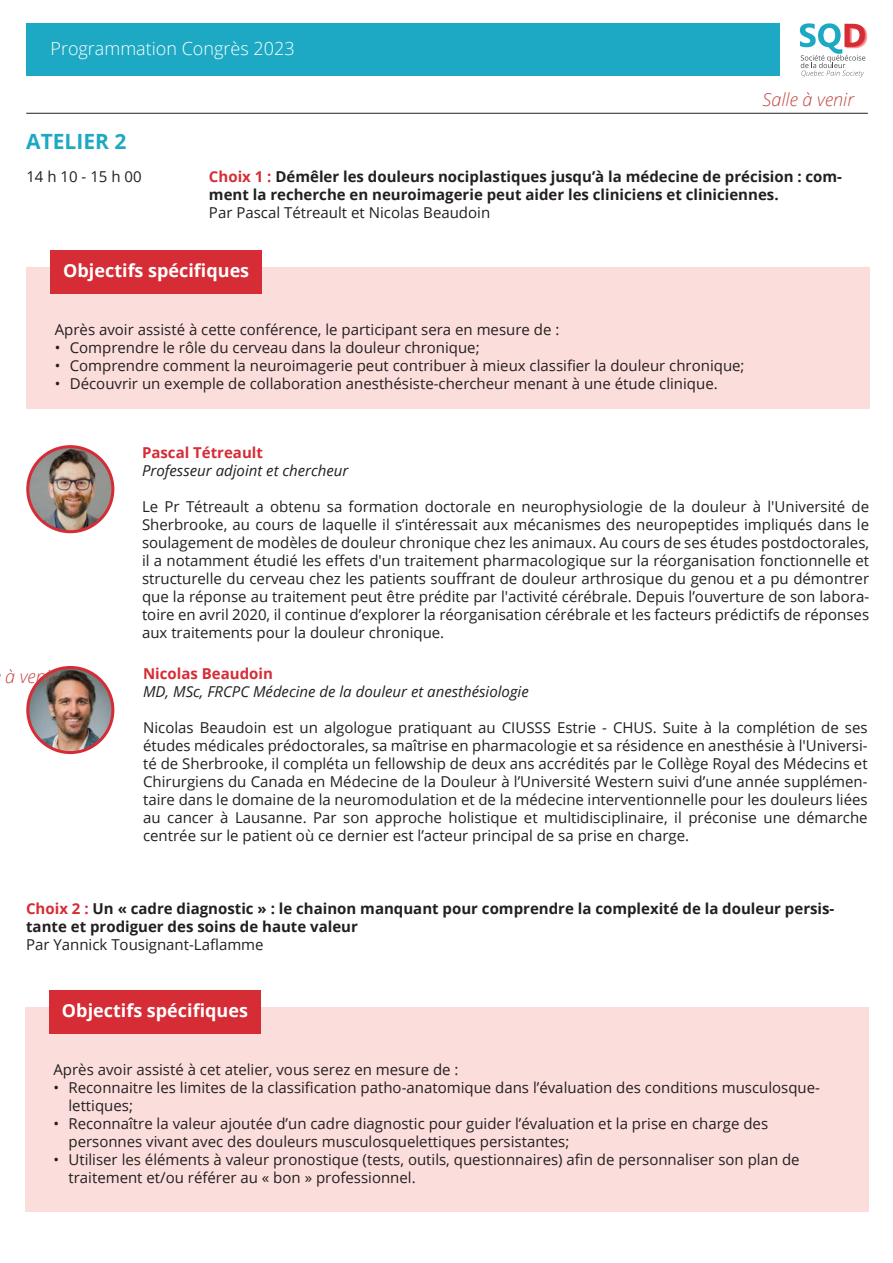
<style>
.page{position:relative;width:893px;height:1263px;background:#fff}
.page>*{position:absolute;margin:0;border:0;box-sizing:border-box;transform-origin:0 0}
.t1{font:700 21px "Open Sans";color:#1da9c3}
.t2{font:700 18px "Open Sans";color:#fff}
.t3{font:300 18px "Open Sans";color:#fff}
.t4{font:italic 300 18px "Open Sans";color:#c04640}
.t5{font:15px/18px "Open Sans";color:#231f20}
.t6{font:700 15px/18px "Open Sans";color:#231f20}
.t7{font:italic 15px "Open Sans";color:#231f20}
.t8{font:700 15px "Open Sans";color:#d62c36}
.s1{color:#d62c36}
</style>
<div class="page">
<hr style="left:26px;top:113px;width:842px;height:1px;background:#231f20">
<div style="left:26px;top:267px;width:844px;height:142px;background:#fbdddc"></div>
<div style="left:50px;top:250px;width:212px;height:43px;background:#d62c36"></div>
<img style="left:28px;top:447px;width:84px;height:84px;border-radius:42px">
<div style="left:26px;top:445px;width:88px;height:88px;border:3px solid #d62c36;border-radius:50%"></div>
<img style="left:28px;top:668px;width:84px;height:84px;border-radius:42px">
<div style="left:26px;top:666px;width:88px;height:88px;border:3px solid #d62c36;border-radius:50%"></div>
<div style="left:25px;top:1007px;width:843px;height:204px;background:#fbdddc"></div>
<div style="left:49px;top:990px;width:212px;height:43px;background:#d62c36"></div>
<div style="left:27px;top:23px;width:753px;height:53px;background:#1da9c3"></div>
<svg style="left:800px;top:23px;width:67px;height:54px"></svg>
<p class="t3" style="left:50px;top:36px;width:246px">Programmation Congrès 2023</p>
<h1 class="t1" style="left:26px;top:126px;width:102px">ATELIER 2</h1>
<p class="t4" style="left:762px;top:87px;width:93px">Salle à venir</p>
<p class="t5" style="left:26px;top:167px;width:117px">14 h 10 - 15 h 00</p>
<p class="t6" style="left:209px;top:167px;width:635px"><span class="s1">Choix 1 :</span> Démêler les douleurs nociplastiques jusqu’à la médecine de précision : com&shy;ment la recherche en neuroimagerie peut aider les cliniciens et cliniciennes.</p>
<p class="t5" style="left:209px;top:203px;width:283px">Par Pascal Tétreault et Nicolas Beaudoin</p>
<p class="t2" style="left:63px;top:258px;width:187px">Objectifs spécifiques</p>
<p class="t5" style="left:55px;top:320px;width:506px">Après avoir assisté à cette conférence, le participant sera en mesure de :</p>
<p class="t5" style="left:55px;top:338px;width:426px">• Comprendre le rôle du cerveau dans la douleur chronique;</p>
<p class="t5" style="left:55px;top:356px;width:691px">• Comprendre comment la neuroimagerie peut contribuer à mieux classifier la douleur chronique;</p>
<p class="t5" style="left:55px;top:374px;width:664px">• Découvrir un exemple de collaboration anesthésiste-chercheur menant à une étude clinique.</p>
<p class="t4" style="left:5px;top:663px;width:53px">à venir</p>
<p class="t8" style="left:142px;top:442px;width:122px">Pascal Tétreault</p>
<p class="t7" style="left:142px;top:460px;width:208px">Professeur adjoint et chercheur</p>
<p class="t5" style="left:142px;top:497px;width:729px;text-align:justify">Le Pr Tétreault a obtenu sa formation doctorale en neurophysiologie de la douleur à l'Université de Sherbrooke, au cours de laquelle il s’intéressait aux mécanismes des neuropeptides impliqués dans le soulagement de modèles de douleur chronique chez les animaux. Au cours de ses études postdoctorales, il a notamment étudié les effets d'un traitement pharmacologique sur la réorganisation fonctionnelle et structurelle du cerveau chez les patients souffrant de douleur arthrosique du genou et a pu démontrer que la réponse au traitement peut être prédite par l'activité cérébrale. Depuis l’ouverture de son labora&shy;toire en avril 2020, il continue d’explorer la réorganisation cérébrale et les facteurs prédictifs de réponses aux traitements pour la douleur chronique.</p>
<p class="t8" style="left:143px;top:663px;width:131px">Nicolas Beaudoin</p>
<p class="t7" style="left:143px;top:681px;width:387px">MD, MSc, FRCPC Médecine de la douleur et anesthésiologie</p>
<p class="t5" style="left:143px;top:718px;width:726px;text-align:justify">Nicolas Beaudoin est un algologue pratiquant au CIUSSS Estrie - CHUS. Suite à la complétion de ses études médicales prédoctorales, sa maîtrise en pharmacologie et sa résidence en anesthésie à l'Universi&shy;té de Sherbrooke, il compléta un fellowship de deux ans accrédités par le Collège Royal des Médecins et Chirurgiens du Canada en Médecine de la Douleur à l’Université Western suivi d’une année supplémen&shy;taire dans le domaine de la neuromodulation et de la médecine interventionnelle pour les douleurs liées au cancer à Lausanne. Par son approche holistique et multidisciplinaire, il préconise une démarche centrée sur le patient où ce dernier est l’acteur principal de sa prise en charge.</p>
<p class="t6" style="left:26px;top:899px;width:810px"><span class="s1">Choix 2 :</span> Un « cadre diagnostic » : le chainon manquant pour comprendre la complexité de la douleur persis&shy;tante et prodiguer des soins de haute valeur</p>
<p class="t5" style="left:26px;top:935px;width:239px">Par Yannick Tousignant-Laflamme</p>
<p class="t2" style="left:62px;top:997px;width:187px">Objectifs spécifiques</p>
<p class="t5" style="left:53px;top:1060px;width:407px">Après avoir assisté à cet atelier, vous serez en mesure de :</p>
<p class="t5" style="left:68px;top:1078px;width:753px;text-indent:-15px">• Reconnaitre les limites de la classification patho-anatomique dans l’évaluation des conditions musculosque&shy;lettiques;</p>
<p class="t5" style="left:68px;top:1114px;width:701px;text-indent:-15px">• Reconnaître la valeur ajoutée d’un cadre diagnostic pour guider l’évaluation et la prise en charge des personnes vivant avec des douleurs musculosquelettiques persistantes;</p>
<p class="t5" style="left:68px;top:1150px;width:733px;text-indent:-15px">• Utiliser les éléments à valeur pronostique (tests, outils, questionnaires) afin de personnaliser son plan de traitement et/ou référer au « bon » professionnel.</p>
</div>
